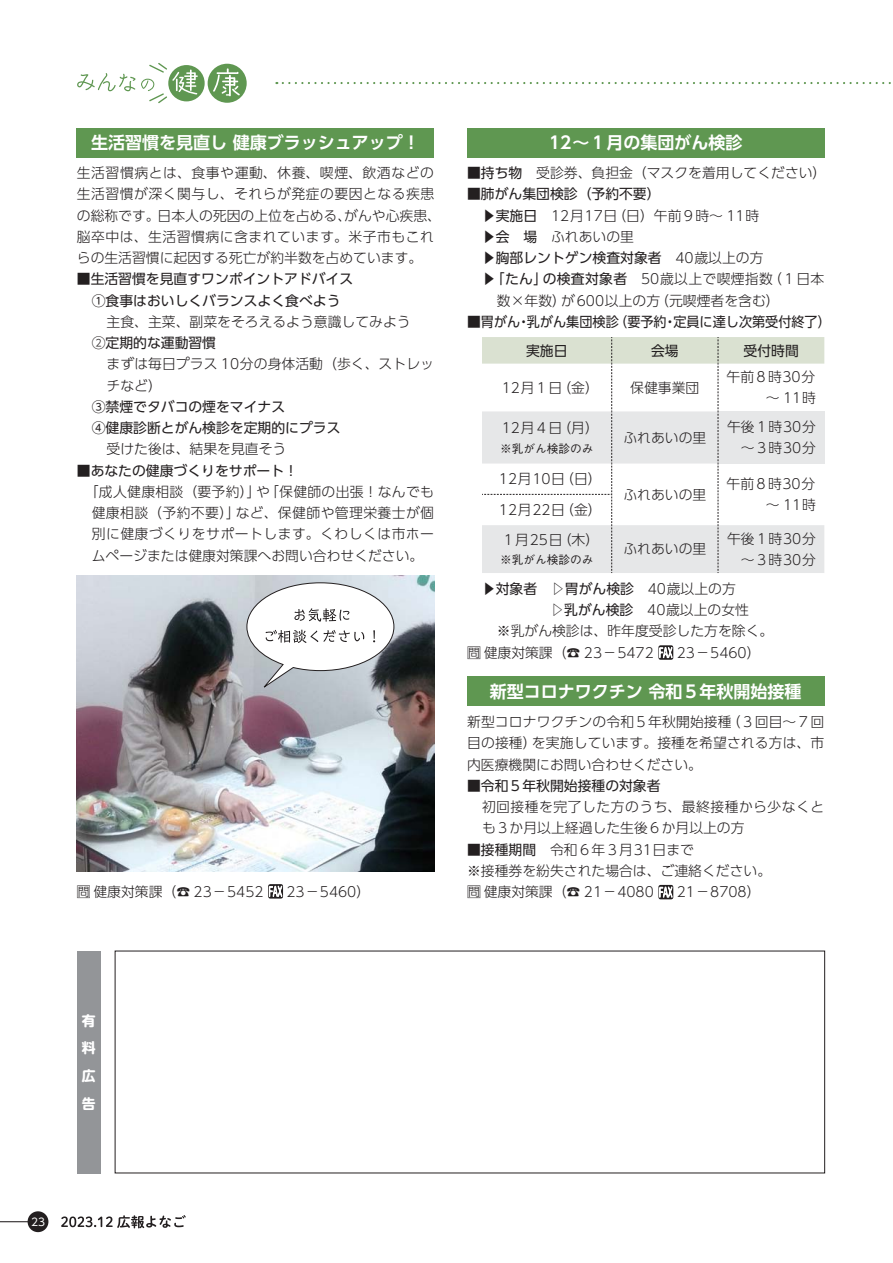
<style>
.page{position:relative;width:893px;height:1263px;background:#fff}
.page>*{position:absolute;margin:0;border:0;box-sizing:border-box;transform-origin:0 0}
.t1{font:16.95px "UD Shin Go Pro De Bold 90 msp RKSJ H";color:#fff}
.t2{font:13.8px/21.3px "UD Shin Go Pro Light 90 msp RKSJ H";color:#231f20}
.t3{font:13.8px/21.3px "UD Shin Go Pro Regular 90 msp RKSJ H";color:#231f20}
.t4{font:13.8px/21.3px "UD Shin Go Pro Light 90 msp RKSJ H";letter-spacing:.035em;color:#231f20}
.t5{font:13.8px/21.3px "UD Shin Go Pro Light 90 msp RKSJ H";letter-spacing:.03em;color:#231f20;text-align:center}
.t6{font:13.8px/27.6px "UD Shin M Go Pro Bold 90 msp RKSJ V";color:#fff;text-align:justify}
.t7{font:11.7px "Gothic BBB Pro Medium 90 msp RKSJ H";color:#231f20}
.t8{font:10.65px "UD Shin Go Pro Regular 90 msp RKSJ H";color:#fff}
.s1{font-family:"UD Shin Go Pro Light 90 msp RKSJ H"}
.s2{font-family:"UD Shin Go Pro Regular 90 msp RKSJ H"}
</style>
<div class="page">
<hr style="left:0;top:1221px;width:30px;height:1px;background:#231f20">
<div style="left:28px;top:1211px;width:20px;height:21px;background:#231f20;border-radius:50%"></div>
<svg style="left:77px;top:73px;width:58px;height:18px"></svg>
<div style="left:168px;top:65px;width:37px;height:36px;background:#5f9751;border-radius:50%"></div>
<div style="left:208px;top:64px;width:39px;height:39px;background:#5f9751;border-radius:50%"></div>
<svg style="left:213px;top:68px;width:27px;height:28px"></svg>
<svg style="left:141px;top:63px;width:57px;height:40px"></svg>
<svg style="left:283px;top:82px;width:608px;height:2px"></svg>
<div style="left:467px;top:677px;width:357px;height:29px;background:#5f9751"></div>
<svg style="left:658px;top:885px;width:15px;height:14px"></svg>
<svg style="left:659px;top:884px;width:14px;height:16px"></svg>
<div style="left:467px;top:128px;width:357px;height:29px;background:#5f9751"></div>
<svg style="left:482px;top:337px;width:342px;height:236px"></svg>
<svg style="left:658px;top:645px;width:15px;height:15px"></svg>
<svg style="left:659px;top:645px;width:14px;height:15px"></svg>
<div style="left:77px;top:951px;width:24px;height:222px;background:#939598"></div>
<div style="left:77px;top:128px;width:357px;height:29px;background:#5f9751"></div>
<svg style="left:268px;top:884px;width:15px;height:15px"></svg>
<svg style="left:269px;top:884px;width:13px;height:15px"></svg>
<svg style="left:61px;top:1215px;width:125px;height:13px"></svg>
<img style="left:77px;top:575px;width:357px;height:296px">
<svg style="left:246px;top:582px;width:148px;height:108px"></svg>
<p class="t1" style="left:91px;top:136px;width:330px">生活習慣を見直し 健康ブラッシュアップ！</p>
<p class="t4" style="left:77px;top:164px;width:366px">生活習慣病とは、食事や運動、休養、喫煙、飲酒などの生活習慣が深く関与し、それらが発症の要因となる疾患の総称です。日本人の死因の上位を占める、がんや心疾患、脳卒中は、生活習慣病に含まれています。米子市もこれらの生活習慣に起因する死亡が約半数を占めています。</p>
<p class="t3" style="left:77px;top:270px;width:278px;text-align:center">■生活習慣を見直すワンポイントアドバイス<br>①食事はおいしくバランスよく食べよう</p>
<p class="t2" style="left:107px;top:313px;width:306px">主食、主菜、副菜をそろえるよう意識してみよう</p>
<p class="t3" style="left:92px;top:334px;width:126px"><span class="s1">②</span>定期的な運動習慣</p>
<p class="t2" style="left:107px;top:355px;width:329px">まずは毎日プラス 10分の身体活動（歩く、ストレッチなど）</p>
<p class="t3" style="left:92px;top:398px;width:250px">③禁煙でタバコの煙をマイナス<br>④健康診断とがん検診を定期的にプラス</p>
<p class="t2" style="left:107px;top:440px;width:181px">受けた後は、結果を見直そう</p>
<p class="t3" style="left:77px;top:462px;width:223px">■あなたの健康づくりをサポート！</p>
<p class="t5" style="left:85px;top:483px;width:351px">「成人健康相談（要予約）」や「保健師の出張！なんでも健康相談（予約不要）」など、保健師や管理栄養士が個別に健康づくりをサポートします。くわしくは市ホームページまたは健康対策課へお問い合わせください。</p>
<p class="t2" style="left:77px;top:883px;width:188px">問健康対策課（☎ 23－5452</p>
<p class="t2" style="left:286px;top:883px;width:85px">23－5460）</p>
<p class="t1" style="left:549px;top:136px;width:195px">12～１月の集団がん検診</p>
<p class="t2" style="left:467px;top:164px;width:361px">■<span class="s2">持ち物</span>　受診券、負担金（マスクを着用してください）</p>
<p class="t3" style="left:467px;top:185px;width:195px"><span class="s1">■</span>肺がん集団検診（予約不要）</p>
<p class="t2" style="left:482px;top:207px;width:279px"><span class="s2">▶実施日　</span>12月17日（日）午前９時～ 11時<span class="s2">▶会 場</span>　ふれあいの里</p>
<p class="t3" style="left:482px;top:249px;width:283px">▶胸部レントゲン検査対象者　<span class="s1">40歳以上の方</span></p>
<p class="t2" style="left:497px;top:270px;width:329px;text-indent:-15px"><span class="s2">▶「たん」の検査対象者　</span>50歳以上で喫煙指数（１日本数×年数）が 600以上の方（元喫煙者を含む）</p>
<p class="t3" style="left:526px;top:309px;width:306px;line-height:28.7px;text-indent:-59px">■胃がん・乳がん集団検診（要予約・定員に達し次第受付終了）実施日</p>
<p class="t3" style="left:651px;top:342px;width:29px">会場</p>
<p class="t3" style="left:743px;top:342px;width:57px">受付時間</p>
<p class="t2" style="left:502px;top:379px;width:99px">12月１日（金）</p>
<p class="t2" style="left:630px;top:379px;width:71px">保健事業団</p>
<p class="t2" style="left:726px;top:368px;width:91px;text-align:right">午前８時30分～ 11時</p>
<p class="t2" style="left:502px;top:419px;width:99px">12月４日（月）</p>
<p class="t7" style="left:500px;top:444px;width:95px">※乳がん検診のみ</p>
<p class="t2" style="left:623px;top:429px;width:84px">ふれあいの里</p>
<p class="t2" style="left:727px;top:418px;width:90px;text-align:right">午後１時30分～３時30分</p>
<p class="t2" style="left:499px;top:470px;width:104px">12月10日（日）</p>
<p class="t2" style="left:726px;top:475px;width:90px">午前８時30分</p>
<p class="t2" style="left:623px;top:486px;width:84px">ふれあいの里</p>
<p class="t2" style="left:499px;top:501px;width:104px">12月22日（金）</p>
<p class="t2" style="left:766px;top:496px;width:52px">～ 11時</p>
<p class="t2" style="left:501px;top:531px;width:99px">１月25日（木）</p>
<p class="t7" style="left:500px;top:555px;width:95px">※乳がん検診のみ</p>
<p class="t2" style="left:623px;top:540px;width:84px">ふれあいの里</p>
<p class="t2" style="left:727px;top:530px;width:90px;text-align:right">午後１時30分～３時30分</p>
<p class="t2" style="left:482px;top:580px;width:255px">▶<span class="s2">対象者 ▷胃がん検診</span>　40歳以上の方</p>
<p class="t2" style="left:550px;top:601px;width:200px"><span class="s2">▷乳がん検診</span>　40歳以上の女性</p>
<p class="t2" style="left:497px;top:622px;width:278px">※乳がん検診は、昨年度受診した方を除く。</p>
<p class="t2" style="left:467px;top:644px;width:188px">問健康対策課（☎ 23－5472</p>
<p class="t2" style="left:677px;top:644px;width:85px">23－5460）</p>
<p class="t1" style="left:490px;top:685px;width:313px">新型コロナワクチン 令和５年秋開始接種</p>
<p class="t2" style="left:467px;top:713px;width:359px;text-align:justify">新型コロナワクチンの令和５年秋開始接種（３回目～７回目の接種）を実施しています。接種を希望される方は、市内医療機関にお問い合わせください。</p>
<p class="t3" style="left:467px;top:777px;width:195px">■令和５年秋開始接種の対象者</p>
<p class="t4" style="left:482px;top:798px;width:344px">初回接種を完了した方のうち、最終接種から少なくとも３か月以上経過した生後６か月以上の方</p>
<p class="t2" style="left:467px;top:841px;width:306px"><span class="s2">■接種期間</span>　令和６年３月31日まで<br>※接種券を紛失された場合は、ご連絡ください。問健康対策課（☎ 21－4080</p>
<p class="t2" style="left:677px;top:883px;width:85px">21－8708）</p>
<p class="t6" style="left:82px;top:1009px;width:15px">有料広告</p>
<p class="t8" style="left:31px;top:1218px;width:16px">23</p>
</div>
